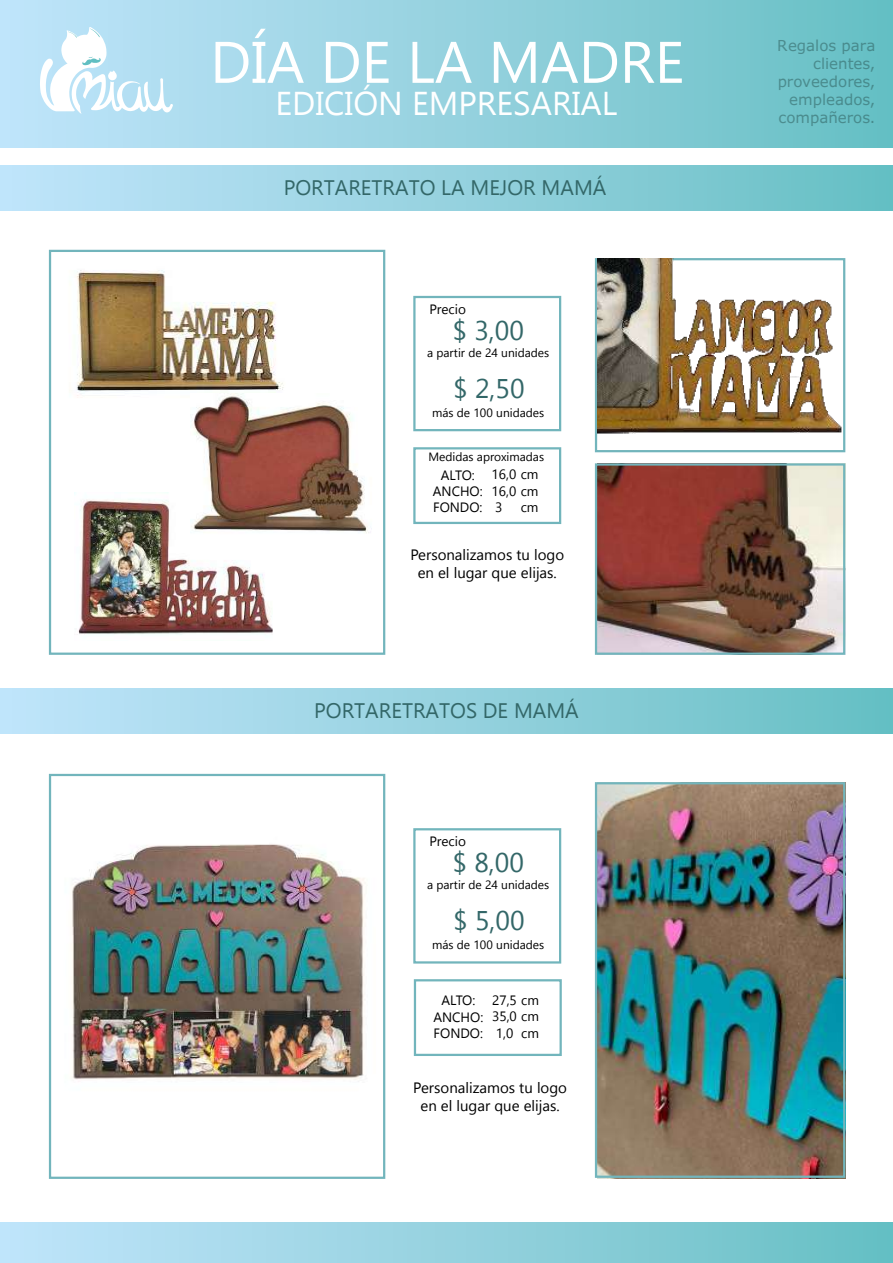
<style>
.page{position:relative;width:893px;height:1263px;background:#fff}
.page>*{position:absolute;margin:0;border:0;box-sizing:border-box;transform-origin:0 0}
.t1{font:58.5px "Myanmar Text";color:#fff}
.t2{font:33px "Myanmar Text";color:#fff}
.t3{font:27px/58.3px "Myanmar Text";color:#336768}
.t4{font:21px "Myanmar Text";color:#336768}
.t5{font:15px/18px "Verdana Pro";color:#336767;text-align:right}
.t6{font:15px "Segoe UI Emoji";color:#000}
.t7{font:12px "Segoe UI Emoji";color:#000}
</style>
<div class="page">
<div style="left:0;top:0;width:893px;height:147px;background:linear-gradient(to right,#c2e5fb,#68bfc4)"></div>
<div style="left:0;top:1222px;width:893px;height:41px;background:linear-gradient(to right,#c2e5fb,#68bfc4)"></div>
<svg style="left:40px;top:27px;width:133px;height:87px"></svg>
<div style="left:1px;top:166px;width:891px;height:45px;background:linear-gradient(to right,#c2e5fb,#68bfc4)"></div>
<div style="left:1px;top:689px;width:891px;height:45px;background:linear-gradient(to right,#c2e5fb,#68bfc4)"></div>
<img style="left:598px;top:466px;width:244px;height:186px">
<div style="left:414px;top:979px;width:148px;height:77px;border:2px solid #72b5bc"></div>
<div style="left:413px;top:828px;width:148px;height:135px;border:2px solid #72b5bc"></div>
<div style="left:413px;top:447px;width:148px;height:77px;border:2px solid #72b5bc"></div>
<div style="left:413px;top:296px;width:148px;height:135px;border:2px solid #72b5bc"></div>
<img style="left:72px;top:844px;width:294px;height:238px">
<img style="left:76px;top:270px;width:208px;height:128px">
<img style="left:78px;top:492px;width:194px;height:143px">
<div style="left:49px;top:250px;width:336px;height:405px;border:2px solid #72b5bc"></div>
<div style="left:49px;top:774px;width:336px;height:405px;border:2px solid #72b5bc"></div>
<div style="left:595px;top:258px;width:250px;height:194px;border:2px solid #72b5bc"></div>
<div style="left:595px;top:463px;width:250px;height:192px;border:2px solid #72b5bc"></div>
<img style="left:597px;top:785px;width:248px;height:394px">
<div style="left:595px;top:782px;width:250px;height:396px;border:2px solid #72b5bc"></div>
<img style="left:190px;top:394px;width:181px;height:148px">
<img style="left:597px;top:258px;width:248px;height:186px">
<h1 class="t1" style="left:210px;top:28px;width:476px">DÍA DE LA MADRE</h1>
<p class="t5" style="left:778px;top:37px;width:99px">Regalos para clientes, proveedores, empleados, compañeros.</p>
<h2 class="t2" style="left:276px;top:85px;width:343px">EDICIÓN EMPRESARIAL</h2>
<h3 class="t4" style="left:284px;top:175px;width:324px">PORTARETRATO LA MEJOR MAMÁ</h3>
<h3 class="t3" style="left:452px;top:301px;width:74px">$ 3,00 $ 2,50</h3>
<p class="t7" style="left:491px;top:343px;width:25px">✔ ◆■</p>
<p class="t6" style="left:431px;top:543px;width:36px">▲□■ ●</p>
<p class="t6" style="left:497px;top:543px;width:68px">□▲ ▼◆ ●□ □</p>
<p class="t6" style="left:425px;top:561px;width:42px">■ ● ●◆</p>
<h3 class="t4" style="left:314px;top:698px;width:266px">PORTARETRATOS DE MAMÁ</h3>
<h3 class="t3" style="left:452px;top:833px;width:74px">$ 8,00 $ 5,00</h3>
<p class="t7" style="left:491px;top:876px;width:25px">✔ ◆■</p>
<p class="t6" style="left:434px;top:1076px;width:36px">▲□■ ●</p>
<p class="t6" style="left:500px;top:1076px;width:68px">□▲ ▼◆ ●□ □</p>
<p class="t6" style="left:428px;top:1094px;width:42px">■ ● ●◆</p>
</div>
